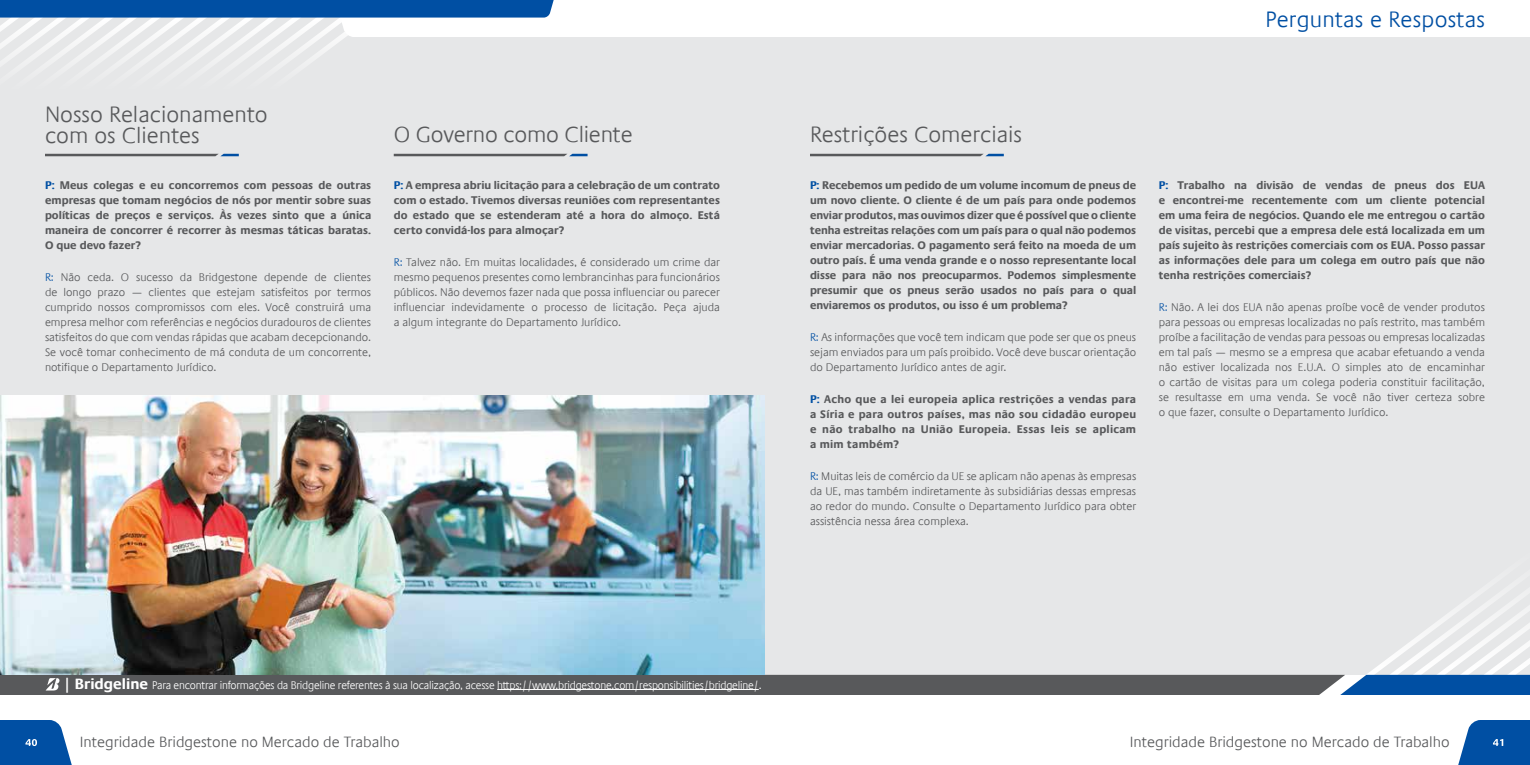
<style>
.page{position:relative;width:1530px;height:765px;background:#fff}
.page>*{position:absolute;margin:0;border:0;box-sizing:border-box;transform-origin:0 0}
.t1{font:300 22.5px/21.2px "Praxis Com";color:#58595b}
.t2{font:300 22.5px "Praxis Com";letter-spacing:.01em;color:#004fa3}
.t3{font:300 15px "Praxis Com";color:#58595b}
.t4{font:300 11.25px/15px "Praxis Com";color:#58595b;text-align:justify}
.t5{font:700 11.25px/15px "Praxis Com";color:#58595b;text-align:justify}
.t6{font:300 11.25px "Praxis Com";letter-spacing:-.02em;color:#fff;scale:.95 1}
.s1{color:#004fa3}
.s2{font-weight:700;font-size:15px}
</style>
<div class="page">
<div style="left:0;top:0;width:1530px;height:675px;background:#e6e7e8"></div>
<svg style="left:810px;top:154px;width:194px;height:2px"></svg>
<svg style="left:394px;top:154px;width:194px;height:2px"></svg>
<svg style="left:0;top:720px;width:72px;height:45px;background:#1c62ad"></svg>
<svg style="left:1458px;top:720px;width:72px;height:45px;background:#1b61ac"></svg>
<svg style="left:0;top:0;width:1530px;height:60px"></svg>
<svg style="left:45px;top:154px;width:194px;height:2px"></svg>
<img style="left:0;top:395px;width:765px;height:140px">
<img style="left:0;top:535px;width:1530px;height:160px">
<h1 class="t1" style="left:45px;top:103px;width:224px">Nosso Relacionamento com os Clientes</h1>
<p class="t5" style="left:45px;top:178px;width:328px"><span class="s1">P:</span> Meus colegas e eu concorremos com pessoas de outras empresas que tomam negócios de nós por mentir sobre suas políticas de preços e serviços. Às vezes sinto que a única maneira de concorrer é recorrer às mesmas táticas baratas.<br>O que devo fazer?</p>
<p class="t4" style="left:45px;top:270px;width:328px"><span class="s1">R:</span> Não ceda. O sucesso da Bridgestone depende de clientes de longo prazo — clientes que estejam satisfeitos por termos cumprido nossos compromissos com eles. Você construirá uma empresa melhor com referências e negócios duradouros de clientes satisfeitos do que com vendas rápidas que acabam decepcionando.<br>Se você tomar conhecimento de má conduta de um concorrente, notifique o Departamento Jurídico.</p>
<h1 class="t1" style="left:394px;top:124px;width:240px">O Governo como Cliente</h1>
<p class="t5" style="left:394px;top:178px;width:328px"><span class="s1">P:</span> A empresa abriu licitação para a celebração de um contrato com o estado. Tivemos diversas reuniões com representantes do estado que se estenderam até a hora do almoço. Está certo convidá-los para almoçar?</p>
<p class="t4" style="left:394px;top:255px;width:328px"><span class="s1">R:</span> Talvez não. Em muitas localidades, é considerado um crime dar mesmo pequenos presentes como lembrancinhas para funcionários públicos. Não devemos fazer nada que possa influenciar ou parecer influenciar indevidamente o processo de licitação. Peça ajuda a algum integrante do Departamento Jurídico.</p>
<h1 class="t2" style="left:1265px;top:6px;width:221px">Perguntas e Respostas</h1>
<h1 class="t1" style="left:810px;top:124px;width:214px">Restrições Comerciais</h1>
<p class="t5" style="left:810px;top:178px;width:328px"><span class="s1">P:</span> Recebemos um pedido de um volume incomum de pneus de um novo cliente. O cliente é de um país para onde podemos enviar produtos, mas ouvimos dizer que é possível que o cliente tenha estreitas relações com um país para o qual não podemos enviar mercadorias. O pagamento será feito na moeda de um outro país. É uma venda grande e o nosso representante local disse para não nos preocuparmos. Podemos simplesmente presumir que os pneus serão usados no país para o qual enviaremos os produtos, ou isso é um problema?</p>
<p class="t4" style="left:810px;top:330px;width:328px"><span class="s1">R:</span> As informações que você tem indicam que pode ser que os pneus sejam enviados para um país proibido. Você deve buscar orientação do Departamento Jurídico antes de agir.</p>
<p class="t5" style="left:810px;top:392px;width:328px"><span class="s1">P:</span> Acho que a lei europeia aplica restrições a vendas para a Síria e para outros países, mas não sou cidadão europeu e não trabalho na União Europeia. Essas leis se aplicam a mim também?</p>
<p class="t4" style="left:810px;top:469px;width:328px"><span class="s1">R:</span> Muitas leis de comércio da UE se aplicam não apenas às empresas da UE, mas também indiretamente às subsidiárias dessas empresas ao redor do mundo. Consulte o Departamento Jurídico para obter assistência nessa área complexa.</p>
<p class="t5" style="left:1159px;top:178px;width:328px"><span class="s1">P:</span> Trabalho na divisão de vendas de pneus dos EUA e encontrei-me recentemente com um cliente potencial em uma feira de negócios. Quando ele me entregou o cartão de visitas, percebi que a empresa dele está localizada em um país sujeito às restrições comerciais com os EUA. Posso passar as informações dele para um colega em outro país que não tenha restrições comerciais?</p>
<p class="t4" style="left:1159px;top:300px;width:328px"><span class="s1">R:</span> Não. A lei dos EUA não apenas proíbe você de vender produtos para pessoas ou empresas localizadas no país restrito, mas também proíbe a facilitação de vendas para pessoas ou empresas localizadas em tal país — mesmo se a empresa que acabar efetuando a venda não estiver localizada nos E.U.A. O simples ato de encaminhar o cartão de visitas para um colega poderia constituir facilitação, se resultasse em uma venda. Se você não tiver certeza sobre o que fazer, consulte o Departamento Jurídico.</p>
<p class="t6" style="left:63px;top:678px;width:736px"><span class="s2">| Bridgeline</span> Para encontrar informações da Bridgeline referentes à sua localização, acesse https://www.bridgestone.com/responsibilities/bridgeline/.</p>
<h2 class="t3" style="left:80px;top:733px;width:321px">Integridade Bridgestone no Mercado de Trabalho</h2>
<h2 class="t3" style="left:1130px;top:733px;width:321px">Integridade Bridgestone no Mercado de Trabalho</h2>
</div>
